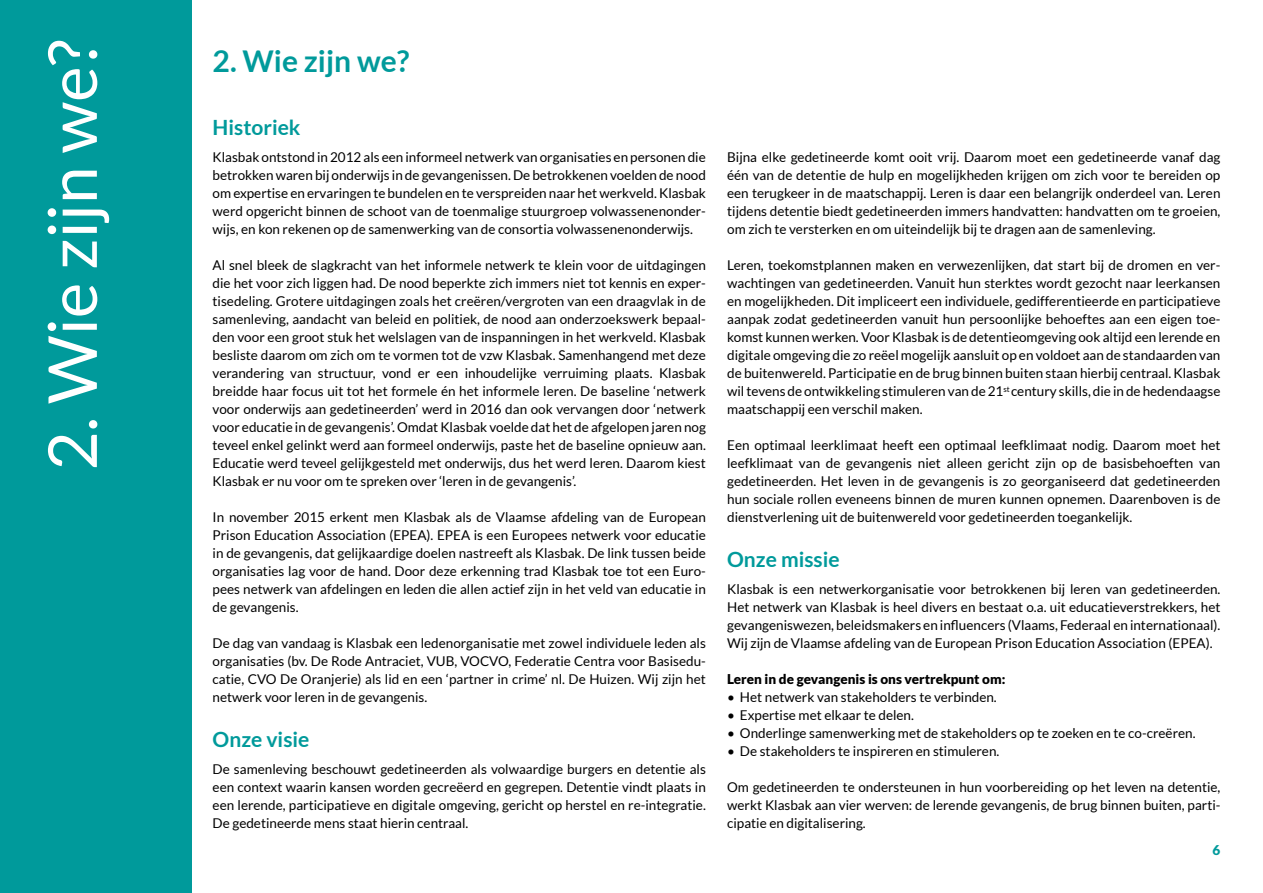
<style>
.page{position:relative;width:1263px;height:893px;background:#fff}
.page>*{position:absolute;margin:0;border:0;box-sizing:border-box;transform-origin:0 0}
.t1{font:67.5px "Lato";color:#fff}
.t2{font:700 30px "Lato";color:#009a9b}
.t3{font:700 21px "Lato";color:#009a9b}
.t4{font:13.5px/18px "Lato";color:#000;text-align:justify}
.t5{font:900 13.5px "Lato";color:#000}
.t6{font:900 13.5px "Lato";color:#009a9b}
</style>
<div class="page">
<div style="left:0;top:0;width:191px;height:893px;background:#009a9b"></div>
<hr style="left:1262px;top:0;width:1px;height:893px;background:#009a9b">
<h1 class="t1" style="left:35px;top:471px;width:433px;rotate:-90deg">2. Wie zijn we?</h1>
<h2 class="t2" style="left:213px;top:44px;width:198px">2. Wie zijn we?</h2>
<h3 class="t3" style="left:213px;top:115px;width:89px">Historiek</h3>
<p class="t4" style="left:213px;top:148px;width:495px">Klasbak ontstond in 2012 als een informeel netwerk van organisaties en personen die betrokken waren bij onderwijs in de gevangenissen. De betrokkenen voelden de nood om expertise en ervaringen te bundelen en te verspreiden naar het werkveld. Klasbak werd opgericht binnen de schoot van de toenmalige stuurgroep volwassenenonder&shy;wijs, en kon rekenen op de samenwerking van de consortia volwassenenonderwijs.</p>
<p class="t4" style="left:213px;top:256px;width:495px">Al snel bleek de slagkracht van het informele netwerk te klein voor de uitdagingen die het voor zich liggen had. De nood beperkte zich immers niet tot kennis en exper&shy;tisedeling. Grotere uitdagingen zoals het creëren/vergroten van een draagvlak in de samenleving, aandacht van beleid en politiek, de nood aan onderzoekswerk bepaal&shy;den voor een groot stuk het welslagen van de inspanningen in het werkveld. Klasbak besliste daarom om zich om te vormen tot de vzw Klasbak. Samenhangend met deze verandering van structuur, vond er een inhoudelijke verruiming plaats. Klasbak breidde haar focus uit tot het formele én het informele leren. De baseline ‘netwerk voor onderwijs aan gedetineerden’ werd in 2016 dan ook vervangen door ‘netwerk voor educatie in de gevangenis’. Omdat Klasbak voelde dat het de afgelopen jaren nog teveel enkel gelinkt werd aan formeel onderwijs, paste het de baseline opnieuw aan.<br>Educatie werd teveel gelijkgesteld met onderwijs, dus het werd leren. Daarom kiest Klasbak er nu voor om te spreken over ‘leren in de gevangenis’.</p>
<p class="t4" style="left:213px;top:508px;width:495px">In november 2015 erkent men Klasbak als de Vlaamse afdeling van de European Prison Education Association (EPEA). EPEA is een Europees netwerk voor educatie in de gevangenis, dat gelijkaardige doelen nastreeft als Klasbak. De link tussen beide organisaties lag voor de hand. Door deze erkenning trad Klasbak toe tot een Euro&shy;pees netwerk van afdelingen en leden die allen actief zijn in het veld van educatie in de gevangenis.</p>
<p class="t4" style="left:213px;top:634px;width:495px">De dag van vandaag is Klasbak een ledenorganisatie met zowel individuele leden als organisaties (bv. De Rode Antraciet, VUB, VOCVO, Federatie Centra voor Basisedu&shy;catie, CVO De Oranjerie) als lid en een ‘partner in crime’ nl. De Huizen. Wij zijn het netwerk voor leren in de gevangenis.</p>
<h3 class="t3" style="left:213px;top:727px;width:98px">Onze visie</h3>
<p class="t4" style="left:213px;top:760px;width:495px">De samenleving beschouwt gedetineerden als volwaardige burgers en detentie als een context waarin kansen worden gecreëerd en gegrepen. Detentie vindt plaats in een lerende, participatieve en digitale omgeving, gericht op herstel en re-integratie.<br>De gedetineerde mens staat hierin centraal.</p>
<p class="t4" style="left:727px;top:148px;width:495px">Bijna elke gedetineerde komt ooit vrij. Daarom moet een gedetineerde vanaf dag één van de detentie de hulp en mogelijkheden krijgen om zich voor te bereiden op een terugkeer in de maatschappij. Leren is daar een belangrijk onderdeel van. Leren tijdens detentie biedt gedetineerden immers handvatten: handvatten om te groeien, om zich te versterken en om uiteindelijk bij te dragen aan de samenleving.</p>
<p class="t4" style="left:727px;top:256px;width:495px">Leren, toekomstplannen maken en verwezenlijken, dat start bij de dromen en ver&shy;wachtingen van gedetineerden. Vanuit hun sterktes wordt gezocht naar leerkansen en mogelijkheden. Dit impliceert een individuele, gedifferentieerde en participatieve aanpak zodat gedetineerden vanuit hun persoonlijke behoeftes aan een eigen toe&shy;komst kunnen werken. Voor Klasbak is de detentieomgeving ook altijd een lerende en digitale omgeving die zo reëel mogelijk aansluit op en voldoet aan de standaarden van de buitenwereld. Participatie en de brug binnen buiten staan hierbij centraal. Klasbak wil tevens de ontwikkeling stimuleren van de 21<sup>st</sup> century skills, die in de hedendaagse maatschappij een verschil maken.</p>
<p class="t4" style="left:727px;top:436px;width:495px">Een optimaal leerklimaat heeft een optimaal leefklimaat nodig. Daarom moet het leefklimaat van de gevangenis niet alleen gericht zijn op de basisbehoeften van gedetineerden. Het leven in de gevangenis is zo georganiseerd dat gedetineerden hun sociale rollen eveneens binnen de muren kunnen opnemen. Daarenboven is de dienstverlening uit de buitenwereld voor gedetineerden toegankelijk.</p>
<h3 class="t3" style="left:727px;top:547px;width:114px">Onze missie</h3>
<p class="t4" style="left:727px;top:580px;width:495px">Klasbak is een netwerkorganisatie voor betrokkenen bij leren van gedetineerden.<br>Het netwerk van Klasbak is heel divers en bestaat o.a. uit educatieverstrekkers, het gevangeniswezen, beleidsmakers en influencers (Vlaams, Federaal en internationaal).<br>Wij zijn de Vlaamse afdeling van de European Prison Education Association (EPEA).</p>
<p class="t5" style="left:727px;top:671px;width:280px">Leren in de gevangenis is ons vertrekpunt om:</p>
<p class="t4" style="left:727px;top:688px;width:271px">• Het netwerk van stakeholders te verbinden.</p>
<p class="t4" style="left:727px;top:706px;width:188px">• Expertise met elkaar te delen.</p>
<p class="t4" style="left:727px;top:724px;width:470px">• Onderlinge samenwerking met de stakeholders op te zoeken en te co-creëren.</p>
<p class="t4" style="left:727px;top:742px;width:274px">• De stakeholders te inspireren en stimuleren.</p>
<p class="t4" style="left:727px;top:778px;width:495px">Om gedetineerden te ondersteunen in hun voorbereiding op het leven na detentie, werkt Klasbak aan vier werven: de lerende gevangenis, de brug binnen buiten, parti&shy;cipatie en digitalisering.</p>
<p class="t6" style="left:1212px;top:842px;width:9px">6</p>
</div>
